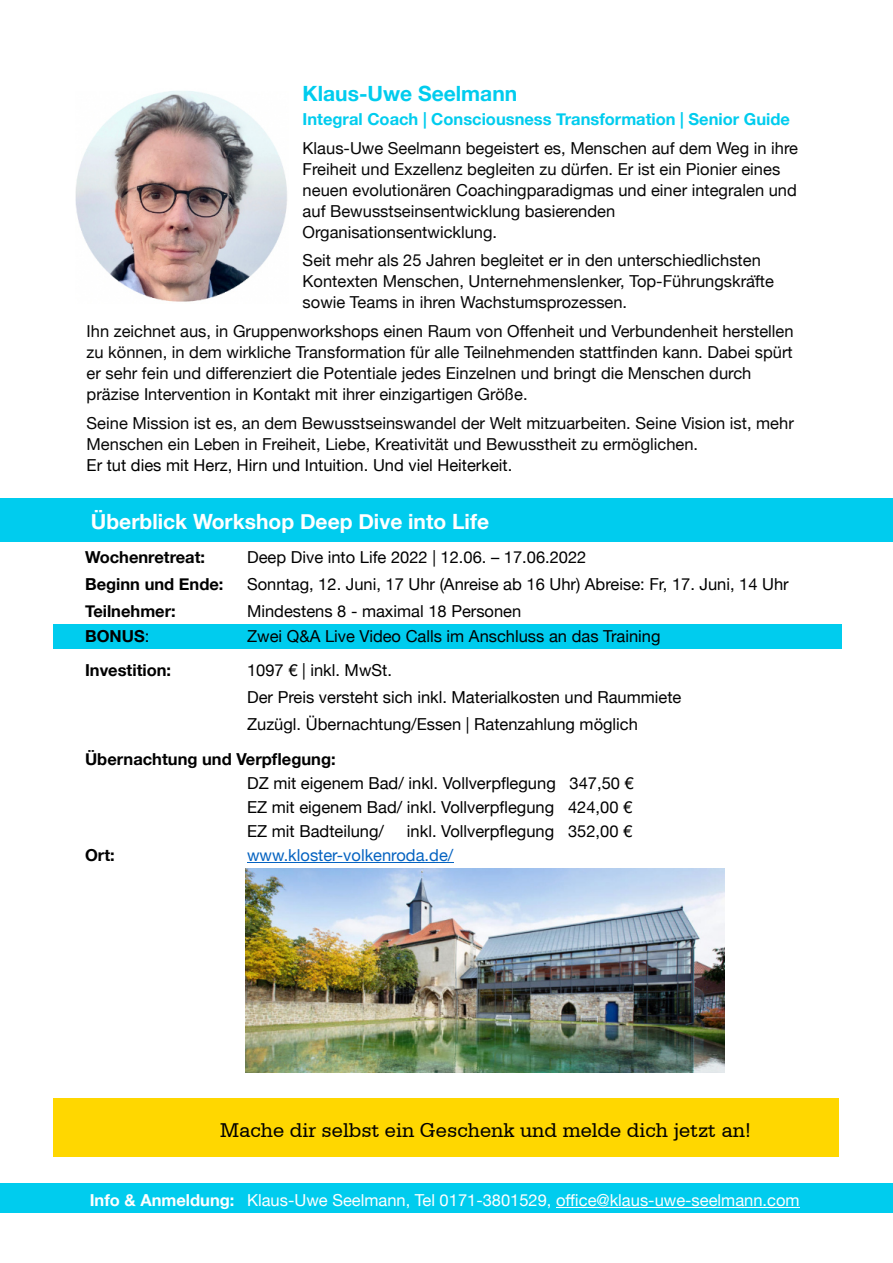
<style>
.page{position:relative;width:893px;height:1263px;background:#fff}
.page>*{position:absolute;margin:0;border:0;box-sizing:border-box;transform-origin:0 0}
.t1{font:21px "Serifa BT";color:#000}
.t2{font:700 21px "Helvetica Neue";color:#fff}
.t3{font:700 21px "Helvetica Neue";color:#0ce}
.t4{font:16.5px/21px "Helvetica Neue";color:#070707}
.t5{font:16.5px/27px "Helvetica Neue";color:#000}
.t6{font:700 16.5px "Helvetica Neue";color:#000}
.t7{font:16.5px "Helvetica Neue";color:#fff}
.t8{font:700 16.5px "Helvetica Neue";color:#0ce}
.t9{font:16.5px "Helvetica Neue";color:#0563c1}
.s1{font-weight:400}
.s2{font-weight:700}
</style>
<div class="page">
<div style="left:53px;top:624px;width:789px;height:24px;background:#0ce"></div>
<div style="left:53px;top:1097px;width:786px;height:59px;background:#ffd700"></div>
<div style="left:0;top:498px;width:893px;height:43px;background:#0ce"></div>
<img style="left:246px;top:869px;width:479px;height:204px">
<div style="left:0;top:1183px;width:893px;height:30px;background:#0ce"></div>
<hr style="left:247px;top:862px;width:206px;height:1px;background:#0563c1">
<hr style="left:556px;top:1207px;width:243px;height:1px;background:#fff">
<img style="left:76px;top:91px;width:211px;height:211px">
<p class="t3" style="left:303px;top:81px;width:216px">Klaus-Uwe Seelmann</p>
<p class="t8" style="left:303px;top:109px;width:489px">Integral Coach | Consciousness Transformation | Senior Guide</p>
<p class="t4" style="left:303px;top:137px;width:497px">Klaus-Uwe Seelmann begeistert es, Menschen auf dem Weg in ihre Freiheit und Exzellenz begleiten zu dürfen. Er ist ein Pionier eines neuen evolutionären Coachingparadigmas und einer integralen und auf Bewusstseinsentwicklung basierenden Organisationsentwicklung.</p>
<p class="t4" style="left:303px;top:250px;width:473px">Seit mehr als 25 Jahren begleitet er in den unterschiedlichsten<br>Kontexten Menschen, Unternehmenslenker, Top-Führungskräfte sowie Teams in ihren Wachstumsprozessen.</p>
<p class="t4" style="left:87px;top:320px;width:708px">Ihn zeichnet aus, in Gruppenworkshops einen Raum von Offenheit und Verbundenheit herstellen zu können, in dem wirkliche Transformation für alle Teilnehmenden stattfinden kann. Dabei spürt er sehr fein und differenziert die Potentiale jedes Einzelnen und bringt die Menschen durch präzise Intervention in Kontakt mit ihrer einzigartigen Größe.</p>
<p class="t4" style="left:87px;top:412px;width:709px">Seine Mission ist es, an dem Bewusstseinswandel der Welt mitzuarbeiten. Seine Vision ist, mehr<br>Menschen ein Leben in Freiheit, Liebe, Kreativität und Bewusstheit zu ermöglichen.</p>
<p class="t5" style="left:87px;top:451px;width:427px">Er tut dies mit Herz, Hirn und Intuition. Und viel Heiterkeit.</p>
<p class="t2" style="left:91px;top:508px;width:400px">Überblick Workshop Deep Dive into Life</p>
<p class="t6" style="left:85px;top:547px;width:122px">Wochenretreat:</p>
<p class="t5" style="left:247px;top:544px;width:341px">Deep Dive into Life 2022 | 12.06. – 17.06.2022</p>
<p class="t6" style="left:85px;top:574px;width:140px">Beginn und Ende:</p>
<p class="t5" style="left:247px;top:571px;width:543px">Sonntag, 12. Juni, 17 Uhr (Anreise ab 16 Uhr) Abreise: Fr, 17. Juni, 14 Uhr</p>
<p class="t6" style="left:85px;top:601px;width:92px">Teilnehmer:</p>
<p class="t5" style="left:247px;top:598px;width:276px">Mindestens 8 - maximal 18 Personen</p>
<p class="t6" style="left:85px;top:626px;width:66px">BONUS<span class="s1">:</span></p>
<p class="t5" style="left:247px;top:622px;width:415px">Zwei Q&amp;A Live Video Calls im Anschluss an das Training</p>
<p class="t6" style="left:85px;top:660px;width:88px">Investition:</p>
<p class="t5" style="left:247px;top:657px;width:436px">1097 € | inkl. MwSt.<br>Der Preis versteht sich inkl. Materialkosten und Raummiete<br>Zuzügl. Übernachtung/Essen | Ratenzahlung möglich</p>
<p class="t6" style="left:85px;top:749px;width:252px">Übernachtung und Verpflegung:</p>
<p class="t5" style="left:247px;top:771px;width:388px;line-height:24px;text-align:justify">DZ mit eigenem Bad/ inkl. Vollverpflegung 347,50 € EZ mit eigenem Bad/ inkl. Vollverpflegung 424,00 € EZ mit Badteilung/</p>
<p class="t5" style="left:407px;top:817px;width:227px">inkl. Vollverpflegung 352,00 €</p>
<p class="t6" style="left:85px;top:845px;width:31px">Ort:</p>
<p class="t9" style="left:247px;top:845px;width:208px">www.kloster-volkenroda.de/</p>
<p class="t1" style="left:220px;top:1121px;width:532px">Mache dir selbst ein Geschenk und melde dich jetzt an!</p>
<p class="t7" style="left:90px;top:1190px;width:711px"><span class="s2">Info &amp; Anmeldung:</span> Klaus-Uwe Seelmann, Tel 0171-3801529, office@klaus-uwe-seelmann.com</p>
</div>
